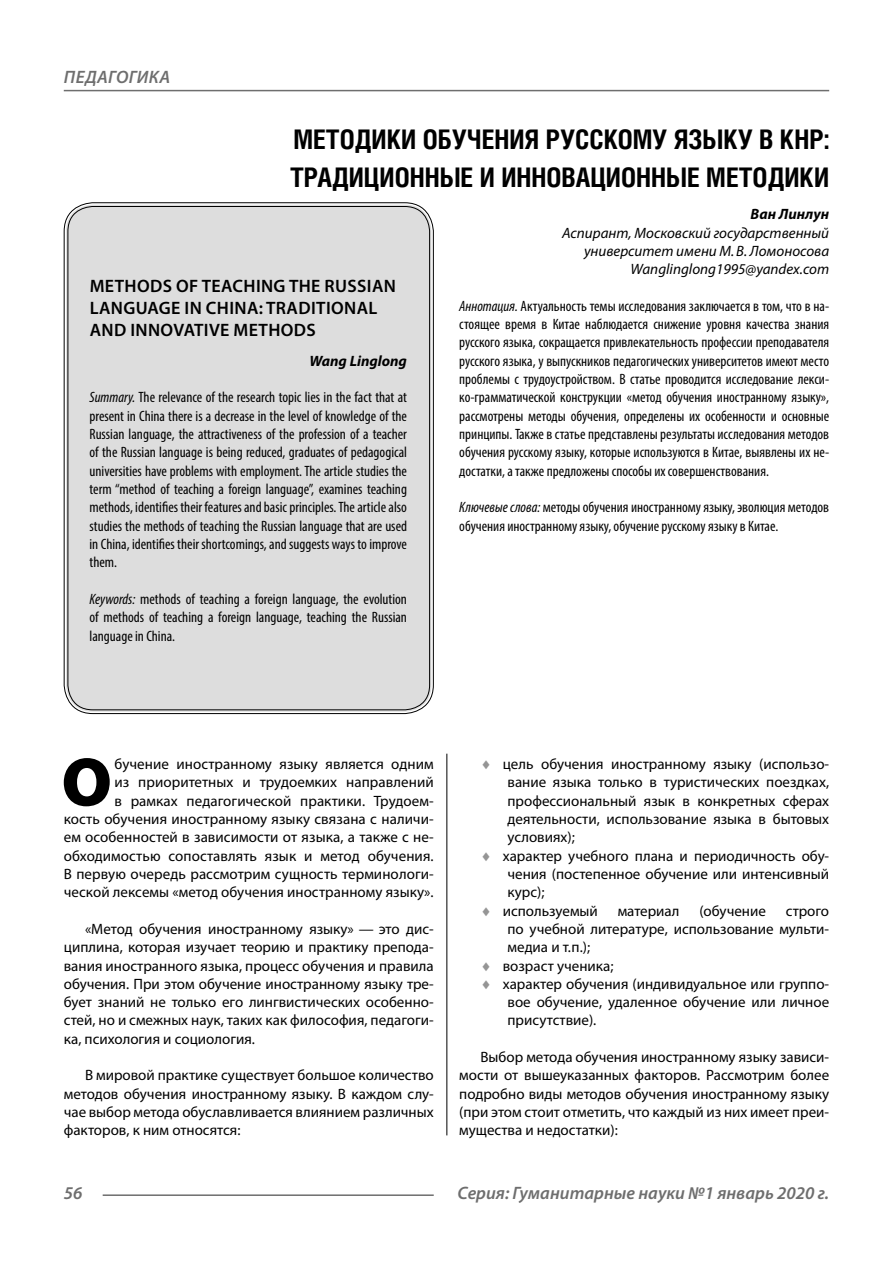
<style>
.page{position:relative;width:893px;height:1263px;background:#fff}
.page>*{position:absolute;margin:0;border:0;box-sizing:border-box;transform-origin:0 0}
.Bukvica{font:900 69.3px "Myriad Pro";color:#000}
.Header{font:700 27px/37.5px "Helios Cond C";color:#000}
.Header-eng{font:600 18px/21.6px "Myriad Pro";letter-spacing:.02em;color:#000}
.t1{font:italic 600 18px "Myriad Pro";color:#6e6e6e}
.Bukvica-2{font:15px/18.3px "Myriad Pro";color:#000;text-align:justify}
.Annotation-rus{font:condensed 15px/18.3px "Myriad Pro";color:#000;text-align:justify}
.Annotation-eng{font:condensed 15px/18.3px "Myriad Pro";color:#000;text-align:justify}
.Normal{font:15px/18.3px "Myriad Pro";color:#000;text-align:justify}
.Author-doc{font:italic 15px/18.3px "Myriad Pro";color:#000;text-align:right}
.Author-email{font:italic 15px "Myriad Pro";color:#000}
.Author-eng{font:italic 700 15px "Myriad Pro";color:#000}
.Author{font:italic 700 15px "Myriad Pro";color:#000}
.s1{font-style:italic}
.s2{color:#959595}
</style>
<div class="page">
<hr style="left:446px;top:128px;width:1px;height:1007px;background:#000">
<div style="left:43px;top:0;width:786px;height:753px;background:#fff"></div>
<div style="left:66px;top:205px;width:365px;height:507px;background:#ddd;border-radius:27px"></div>
<hr style="left:103px;top:1194px;width:331px;height:2px;background:#6e6e6e">
<hr style="left:64px;top:90px;width:765px;height:1px;background:#6e6e6e">
<p class="t1" style="left:64px;top:66px;width:24px">Педагогика</p>
<p class="Header" style="left:290px;top:120px;width:541px">МЕТОДИКИ ОБУЧЕНИЯ РУССКОМУ ЯЗЫКУ В КНР:<br>ТРАДИЦИОННЫЕ И ИННОВАЦИОННЫЕ МЕТОДИКИ</p>
<p class="Author" style="left:751px;top:204px;width:80px">Ван Линлун</p>
<p class="Author-doc" style="left:562px;top:223px;width:269px">Аспирант, Московский государственный университет имени М.В. Ломоносова</p>
<p class="Author-email" style="left:630px;top:260px;width:200px">Wanglinglong1995@yandex.com</p>
<p class="Annotation-rus" style="left:459px;top:296px;width:371px"><span class="s1">Аннотация.</span> Актуальность темы исследования заключается в том, что в на&shy;стоящее время в Китае наблюдается снижение уровня качества знания русского языка, сокращается привлекательность профессии преподавателя русского языка, у выпускников педагогических университетов имеют место проблемы с трудоустройством. В статье проводится исследование лекси&shy;ко-грамматической конструкции «метод обучения иностранному языку», рассмотрены методы обучения, определены их особенности и основные принципы. Также в статье представлены результаты исследования методов обучения русскому языку, которые используются в Китае, выявлены их не&shy;достатки, а также предложены способы их совершенствования.</p>
<p class="Annotation-rus" style="left:459px;top:498px;width:371px"><span class="s1">Ключевые слова:</span> методы обучения иностранному языку, эволюция методов обучения иностранному языку, обучение русскому языку в Китае.</p>
<p class="Header-eng" style="left:90px;top:275px;width:308px">METHODS OF TEACHING THE RUSSIAN<br>LANGUAGE IN CHINA: TRADITIONAL<br>AND INNOVATIVE METHODS</p>
<p class="Author-eng" style="left:310px;top:351px;width:99px">Wang Linglong</p>
<p class="Annotation-eng" style="left:90px;top:388px;width:319px"><span class="s1">Summary.</span> The relevance of the research topic lies in the fact that at present in China there is a decrease in the level of knowledge of the Russian language, the attractiveness of the profession of a teacher of the Russian language is being reduced, graduates of pedagogical universities have problems with employment. The article studies the term “method of teaching a foreign language”, examines teaching methods, identifies their features and basic principles. The article also studies the methods of teaching the Russian language that are used in China, identifies their shortcomings, and suggests ways to improve them.</p>
<p class="Annotation-eng" style="left:90px;top:590px;width:319px"><span class="s1">Keywords:</span> methods of teaching a foreign language, the evolution of methods of teaching a foreign language, teaching the Russian language in China.</p>
<p class="Bukvica" style="left:61px;top:736px;width:52px">О</p>
<p class="Bukvica-2" style="left:64px;top:754px;width:371px;text-align:right">бучение иностранному языку является одним<br>из приоритетных и трудоемких направлений<br>в рамках педагогической практики. Трудоем-<br>кость обучения иностранному языку связана с наличи&shy;ем особенностей в зависимости от языка, а также с не&shy;обходимостью сопоставлять язык и метод обучения.<br>В первую очередь рассмотрим сущность терминологи&shy;ческой лексемы «метод обучения иностранному языку».</p>
<p class="Normal" style="left:64px;top:919px;width:371px;text-indent:21px">«Метод обучения иностранному языку» — это дис&shy;циплина, которая изучает теорию и практику препода&shy;вания иностранного языка, процесс обучения и правила обучения. При этом обучение иностранному языку тре&shy;бует знаний не только его лингвистических особенно&shy;стей, но и смежных наук, таких как философия, педагоги&shy;ка, психология и социология.</p>
<p class="Normal" style="left:64px;top:1066px;width:371px;text-indent:21px">В мировой практике существует большое количество методов обучения иностранному языку. В каждом слу&shy;чае выбор метода обуславливается влиянием различных факторов, к ним относятся:</p>
<p class="Bukvica-2" style="left:507px;top:754px;width:323px;text-indent:-27px"><span class="s2">♦</span> цель обучения иностранному языку (использо&shy;вание языка только в туристических поездках, профессиональный язык в конкретных сферах деятельности, использование языка в бытовых условиях);</p>
<p class="Bukvica-2" style="left:507px;top:846px;width:323px;text-indent:-27px"><span class="s2">♦</span> характер учебного плана и периодичность обу&shy;чения (постепенное обучение или интенсивный курс);</p>
<p class="Bukvica-2" style="left:480px;top:901px;width:119px"><span class="s2">♦</span> используемый</p>
<p class="Bukvica-2" style="left:618px;top:901px;width:63px">материал</p>
<p class="Bukvica-2" style="left:699px;top:901px;width:68px">(обучение</p>
<p class="Bukvica-2" style="left:507px;top:901px;width:323px;text-indent:278px">строго по учебной литературе, использование мульти&shy;медиа и т.п.);</p>
<p class="Bukvica-2" style="left:480px;top:956px;width:134px"><span class="s2">♦</span> возраст ученика;</p>
<p class="Bukvica-2" style="left:507px;top:974px;width:323px;text-indent:-27px"><span class="s2">♦</span> характер обучения (индивидуальное или группо&shy;вое обучение, удаленное обучение или личное присутствие).</p>
<p class="Normal" style="left:459px;top:1048px;width:371px;text-indent:21px">Выбор метода обучения иностранному языку зависи&shy;мости от вышеуказанных факторов. Рассмотрим более подробно виды методов обучения иностранному языку (при этом стоит отметить, что каждый из них имеет преи&shy;мущества и недостатки):</p>
<p class="t1" style="left:64px;top:1182px;width:20px">56</p>
<p class="t1" style="left:458px;top:1182px;width:373px">Серия: Гуманитарные науки №1 январь 2020 г.</p>
</div>
